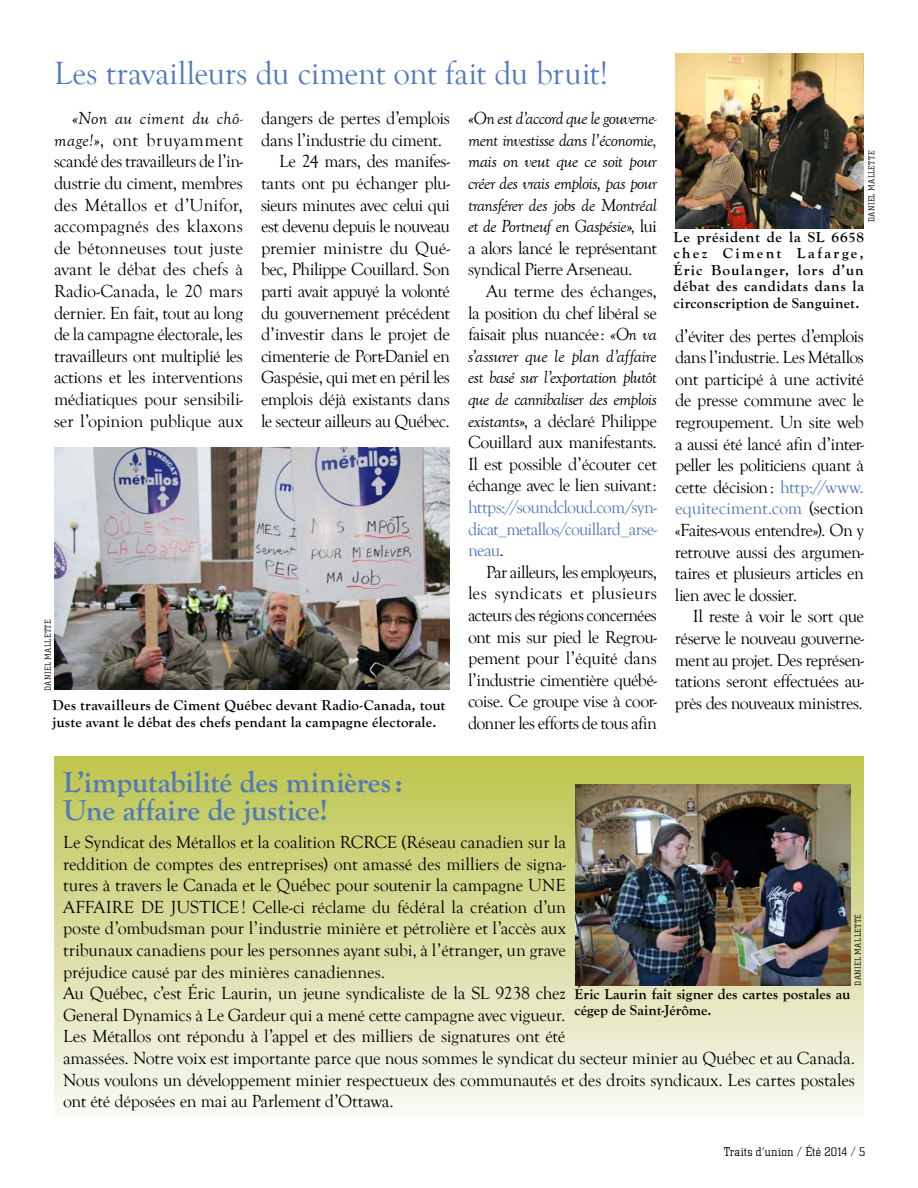
<style>
.page{position:relative;width:918px;height:1188px;background:#fff}
.page>*{position:absolute;margin:0;border:0;box-sizing:border-box;transform-origin:0 0}
.t1{font:33px "Goudy Old Style T";letter-spacing:-.01em;color:#5279bc}
.t2{font:700 30px/28.5px "Goudy Old Style T";letter-spacing:-.005em;color:#5279bc}
.t3{font:18px/21.6px "Goudy Old Style T";letter-spacing:-.02em;color:#000;text-align:justify}
.t4{font:italic 18px/21.6px "Goudy Old Style T";letter-spacing:-.03em;color:#000;text-align:justify}
.t5{font:18px "Goudy Old Style T";letter-spacing:-.04em;color:#000}
.t6{font:18px/21.6px "Goudy Old Style T";letter-spacing:-.035em;color:#5279bc;text-align:justify}
.t7{font:700 15px/16.5px "Goudy Old Style T";letter-spacing:.015em;color:#000}
.t8{font:13.5px "City D Ligh";letter-spacing:.02em;color:#000}
.t9{font:9px "City D Ligh";letter-spacing:.045em;color:#000}
.s1{font-style:italic}
.s2{font-style:normal}
.s3{color:#000}
.s4{color:#5279bc}
</style>
<div class="page">
<img style="left:675px;top:53px;width:189px;height:176px">
<img style="left:55px;top:447px;width:395px;height:243px">
<div style="left:54px;top:756px;width:810px;height:378px;background:linear-gradient(to bottom,#bcc24c,#fcfcfe)"></div>
<img style="left:575px;top:785px;width:275px;height:201px">
<h1 class="t1" style="left:54px;top:55px;width:555px">Les travailleurs du ciment ont fait du bruit!</h1>
<p class="t3" style="left:54px;top:108px;width:191px;text-indent:18px"><span class="s1">«Non au ciment du chô&shy;mage!»</span>, ont bruyamment scandé des travailleurs de l’in&shy;dustrie du ciment, membres des Métallos et d’Unifor, accompagnés des klaxons de bétonneuses tout juste avant le débat des chefs à Radio-Canada, le 20 mars dernier. En fait, tout au long de la campagne électorale, les travailleurs ont multiplié les actions et les interventions médiatiques pour sensibili&shy;ser l’opinion publique aux</p>
<p class="t3" style="left:261px;top:108px;width:191px">dangers de pertes d’emplois</p>
<p class="t3" style="left:261px;top:129px;width:183px">dans l’industrie du ciment.</p>
<p class="t3" style="left:279px;top:151px;width:173px">Le 24 mars, des manifes-</p>
<p class="t3" style="left:261px;top:173px;width:191px">tants ont pu échanger plu-</p>
<p class="t5" style="left:261px;top:195px;width:191px">sieurs minutes avec celui qui</p>
<p class="t5" style="left:261px;top:216px;width:190px">est devenu depuis le nouveau</p>
<p class="t3" style="left:261px;top:237px;width:191px">premier ministre du Qué-</p>
<p class="t3" style="left:261px;top:259px;width:190px">bec, Philippe Couillard. Son</p>
<p class="t5" style="left:261px;top:281px;width:190px">parti avait appuyé la volonté</p>
<p class="t5" style="left:261px;top:303px;width:190px">du gouvernement précédent</p>
<p class="t3" style="left:261px;top:324px;width:190px">d’investir dans le projet de</p>
<p class="t5" style="left:261px;top:346px;width:191px">cimenterie de Port-Daniel en</p>
<p class="t3" style="left:261px;top:367px;width:191px">Gaspésie, qui met en péril les</p>
<p class="t3" style="left:261px;top:389px;width:190px">emplois déjà existants dans</p>
<p class="t3" style="left:261px;top:410px;width:190px">le secteur ailleurs au Québec.</p>
<p class="t9" style="left:43px;top:691px;width:73px;rotate:-90deg">Daniel Mallette</p>
<p class="t7" style="left:53px;top:697px;width:394px">Des travailleurs de Ciment Québec devant Radio-Canada, tout juste avant le débat des chefs pendant la campagne électorale.</p>
<p class="t4" style="left:468px;top:108px;width:191px">«On est d’accord que le gouverne&shy;ment investisse dans l’économie, mais on veut que ce soit pour créer des vrais emplois, pas pour transférer des jobs de Montréal et de Portneuf en Gaspésie», <span class="s2">lui a alors lancé le représentant syndical Pierre Arseneau.</span></p>
<p class="t3" style="left:468px;top:281px;width:191px;text-indent:18px">Au terme des échanges, la position du chef libéral se faisait plus nuancée: <span class="s1">«On va s’assurer que le plan d’affaire est basé sur l’exportation plutôt que de cannibaliser des emplois existants»</span>, a déclaré Philippe Couillard aux manifestants.<br>Il est possible d’écouter cet échange avec le lien suivant:</p>
<p class="t6" style="left:468px;top:497px;width:191px">https://soundcloud.com/syn&shy;dicat_metallos/couillard_arse&shy;neau<span class="s3">.</span></p>
<p class="t3" style="left:468px;top:561px;width:191px;text-indent:18px">Par ailleurs, les employeurs, les syndicats et plusieurs acteurs des régions concernées ont mis sur pied le Regrou&shy;pement pour l’équité dans l’industrie cimentière québé&shy;coise. Ce groupe vise à coor&shy;donner les efforts de tous afin</p>
<p class="t9" style="left:867px;top:222px;width:73px;rotate:-90deg">Daniel Mallette</p>
<p class="t7" style="left:674px;top:229px;width:192px;text-align:justify">Le président de la SL 6658 chez Ciment Lafarge, Éric Boulanger, lors d’un débat des candidats dans la circonscription de Sanguinet.</p>
<p class="t3" style="left:675px;top:325px;width:191px">d’éviter des pertes d’emplois dans l’industrie. Les Métallos ont participé à une activité de presse commune avec le regroupement. Un site web a aussi été lancé afin d’inter&shy;peller les politiciens quant à cette décision: <span class="s4">http://www. equiteciment.com</span> (section «Faites-vous entendre»). On y retrouve aussi des argumen&shy;taires et plusieurs articles en lien avec le dossier.</p>
<p class="t3" style="left:675px;top:606px;width:191px;text-indent:18px">Il reste à voir le sort que réserve le nouveau gouverne&shy;ment au projet. Des représen&shy;tations seront effectuées au&shy;près des nouveaux ministres.</p>
<h2 class="t2" style="left:63px;top:768px;width:341px">L’imputabilité des minières:<br>Une affaire de justice!</h2>
<p class="t3" style="left:63px;top:832px;width:794px;text-align:left">Le Syndicat des Métallos et la coalition RCRCE (Réseau canadien sur la<br>reddition de comptes des entreprises) ont amassé des milliers de signa-<br>tures à travers le Canada et le Québec pour soutenir la campagne UNE<br>AFFAIRE DE JUSTICE! Celle-ci réclame du fédéral la création d’un<br>poste d’ombudsman pour l’industrie minière et pétrolière et l’accès aux<br>tribunaux canadiens pour les personnes ayant subi, à l’étranger, un grave<br>préjudice causé par des minières canadiennes.<br>Au Québec, c’est Éric Laurin, un jeune syndicaliste de la SL 9238 chez<br>General Dynamics à Le Gardeur qui a mené cette campagne avec vigueur.<br>Les Métallos ont répondu à l’appel et des milliers de signatures ont été<br>amassées. Notre voix est importante parce que nous sommes le syndicat du secteur minier au Québec et au Canada.<br>Nous voulons un développement minier respectueux des communautés et des droits syndicaux. Les cartes postales ont été déposées en mai au Parlement d’Ottawa.</p>
<p class="t9" style="left:853px;top:986px;width:73px;rotate:-90deg">Daniel Mallette</p>
<p class="t7" style="left:574px;top:986px;width:277px">Éric Laurin fait signer des cartes postales au cégep de Saint-Jérôme.</p>
<p class="t8" style="left:724px;top:1145px;width:143px">Traits d’union / Été 2014 / 5</p>
</div>
